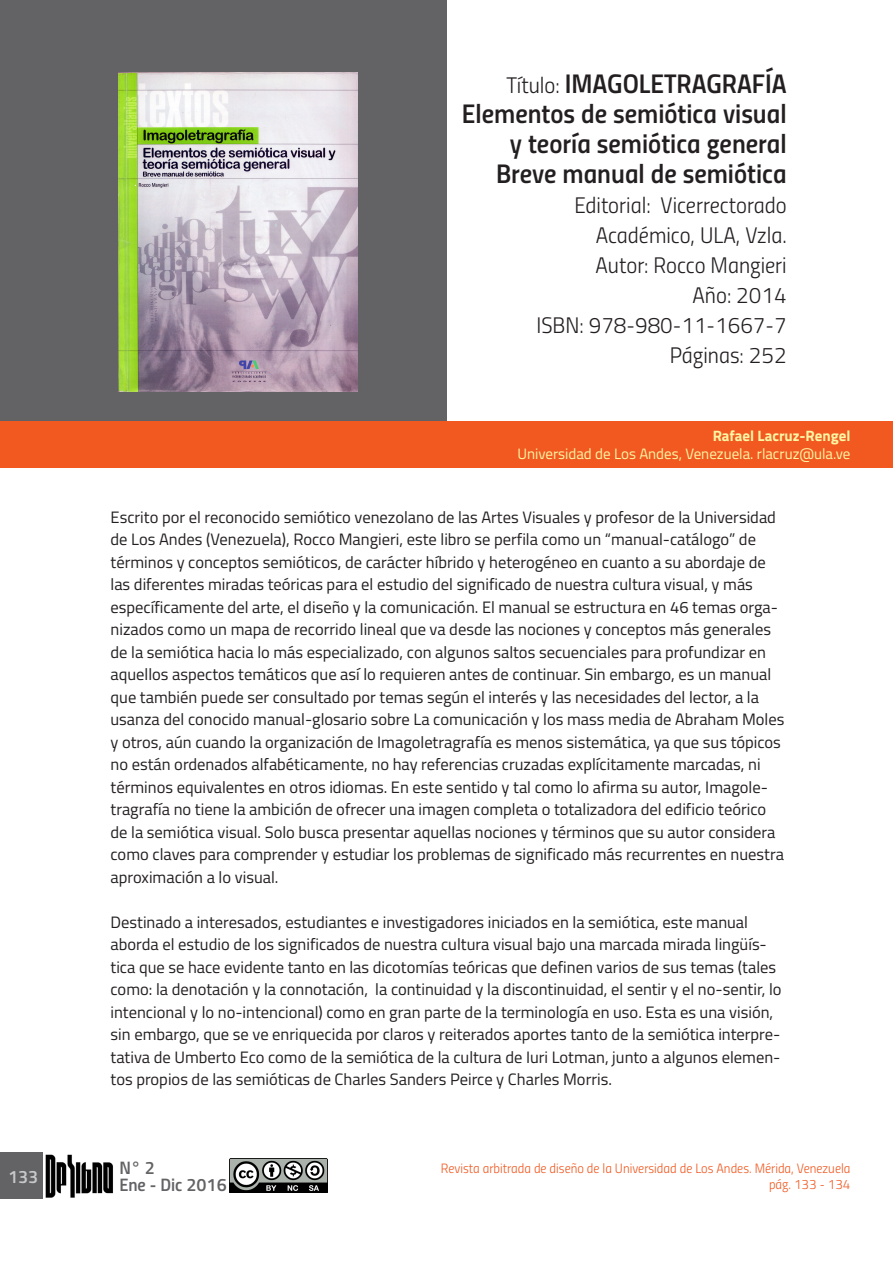
<style>
.page{position:relative;width:893px;height:1263px;background:#fff}
.page>*{position:absolute;margin:0;border:0;box-sizing:border-box;transform-origin:0 0}
.t1{font:27px/30px "Titillium Semibold Upright";color:#231f20;text-align:right}
.t2{font:22.5px "Titillium Light Upright";color:#231f20}
.t3{font:18px/16.5px "Titillium Semibold Upright";color:#636366}
.t4{font:18px "Titillium Semibold Upright";color:#c7c8ca}
.Resumen{font:16.5px/22.5px "Titillium";color:#231f20}
.t5{font:15px "Titillium";color:#fff7a4}
.t6{font:700 15px "Titillium";color:#fff7a4}
.t7{font:13.5px "Titillium Light Upright";color:#f15921}
.s1{font-family:"Titillium Light Upright";font-size:22.5px}
</style>
<div class="page">
<div style="left:0;top:0;width:446px;height:421px;background:#636366"></div>
<div style="left:0;top:421px;width:893px;height:47px;background:#f15921"></div>
<div style="left:0;top:1152px;width:43px;height:47px;background:#636366"></div>
<img style="left:45px;top:1154px;width:68px;height:44px">
<img style="left:119px;top:72px;width:238px;height:319px">
<img style="left:230px;top:1159px;width:97px;height:34px">
<p class="t1" style="left:507px;top:67px;width:282px"><span class="s1">Título:</span> IMAGOLETRAGRAFÍA</p>
<p class="t1" style="left:462px;top:97px;width:326px">Elementos de semiótica visual y teoría semiótica general</p>
<p class="t1" style="left:496px;top:157px;width:292px">Breve manual de semiótica</p>
<p class="t2" style="left:574px;top:188px;width:214px">Editorial: Vicerrectorado</p>
<p class="t2" style="left:596px;top:218px;width:192px">Académico, ULA, Vzla.</p>
<p class="t2" style="left:596px;top:248px;width:193px">Autor: Rocco Mangieri</p>
<p class="t2" style="left:692px;top:278px;width:96px">Año: 2014</p>
<p class="t2" style="left:536px;top:308px;width:252px">ISBN: 978-980-11-1667-7</p>
<p class="t2" style="left:670px;top:338px;width:118px">Páginas: 252</p>
<p class="t6" style="left:713px;top:424px;width:139px">Rafael Lacruz-Rengel</p>
<p class="t5" style="left:517px;top:443px;width:335px">Universidad de Los Andes, Venezuela. rlacruz@ula.ve</p>
<p class="Resumen" style="left:111px;top:505px;width:675px">Escrito por el reconocido semiótico venezolano de las Artes Visuales y profesor de la Universidad de Los Andes (Venezuela), Rocco Mangieri, este libro se perfila como un “manual-catálogo” de términos y conceptos semióticos, de carácter híbrido y heterogéneo en cuanto a su abordaje de las diferentes miradas teóricas para el estudio del significado de nuestra cultura visual, y más específicamente del arte, el diseño y la comunicación. El manual se estructura en 46 temas orga&shy;nizados como un mapa de recorrido lineal que va desde las nociones y conceptos más generales de la semiótica hacia lo más especializado, con algunos saltos secuenciales para profundizar en aquellos aspectos temáticos que así lo requieren antes de continuar. Sin embargo, es un manual que también puede ser consultado por temas según el interés y las necesidades del lector, a la usanza del conocido manual-glosario sobre La comunicación y los mass media de Abraham Moles y otros, aún cuando la organización de Imagoletragrafía es menos sistemática, ya que sus tópicos no están ordenados alfabéticamente, no hay referencias cruzadas explícitamente marcadas, ni términos equivalentes en otros idiomas. En este sentido y tal como lo afirma su autor, Imagole&shy;tragrafía no tiene la ambición de ofrecer una imagen completa o totalizadora del edificio teórico de la semiótica visual. Solo busca presentar aquellas nociones y términos que su autor considera como claves para comprender y estudiar los problemas de significado más recurrentes en nuestra aproximación a lo visual.</p>
<p class="Resumen" style="left:111px;top:910px;width:673px">Destinado a interesados, estudiantes e investigadores iniciados en la semiótica, este manual aborda el estudio de los significados de nuestra cultura visual bajo una marcada mirada lingüís&shy;tica que se hace evidente tanto en las dicotomías teóricas que definen varios de sus temas (tales como: la denotación y la connotación, la continuidad y la discontinuidad, el sentir y el no-sentir, lo intencional y lo no-intencional) como en gran parte de la terminología en uso. Esta es una visión, sin embargo, que se ve enriquecida por claros y reiterados aportes tanto de la semiótica interpre&shy;tativa de Umberto Eco como de la semiótica de la cultura de Iuri Lotman, junto a algunos elemen&shy;tos propios de las semióticas de Charles Sanders Peirce y Charles Morris.</p>
<p class="t4" style="left:8px;top:1162px;width:32px">133</p>
<p class="t3" style="left:119px;top:1159px;width:109px">N° 2<br>Ene - Dic 2016</p>
<p class="t7" style="left:441px;top:1158px;width:411px">Revista arbitrada de diseño de la Universidad de Los Andes. Mérida, Venezuela</p>
<p class="t7" style="left:769px;top:1174px;width:83px">pág. 133 - 134</p>
</div>
